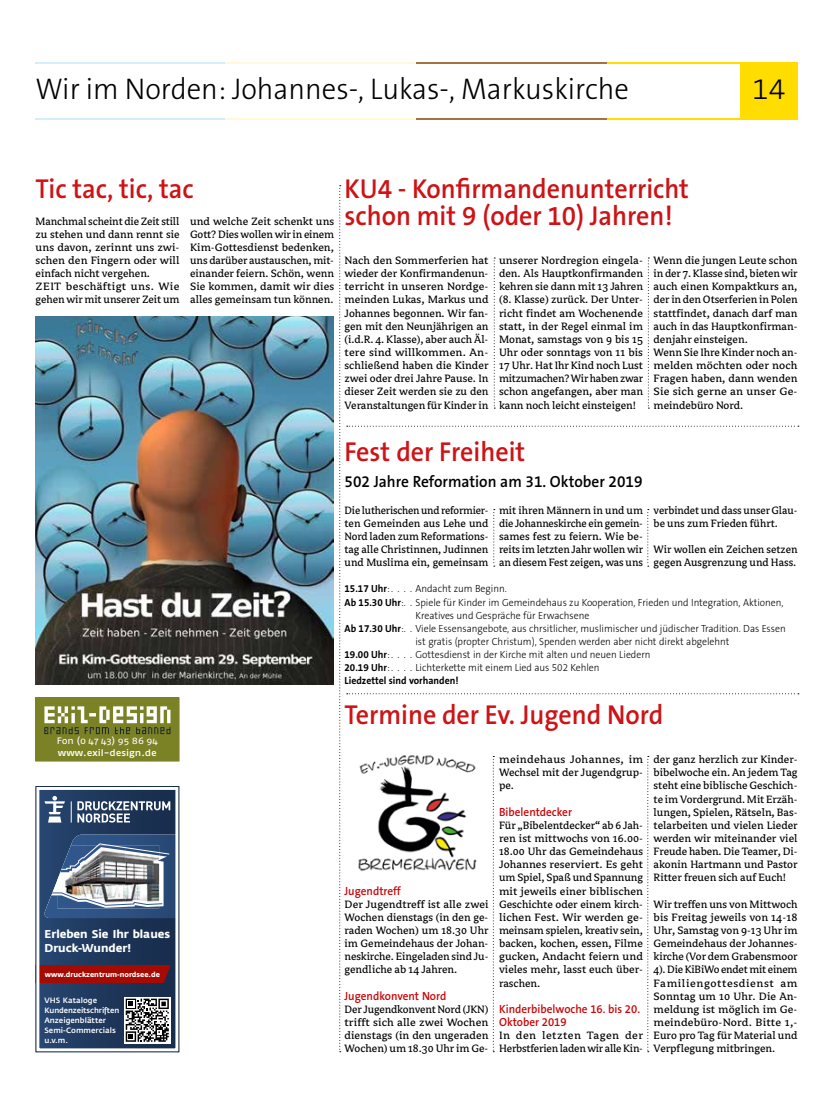
<style>
.page{position:relative;width:833px;height:1117px;background:#fff}
.page>*{position:absolute;margin:0;border:0;box-sizing:border-box;transform-origin:0 0}
.t1{font:300 30px "The Sans B3";color:#000;scale:.96 1}
.t2{font:300 30px "The Sans B3";color:#000}
.t3{font:600 27.5px/26.2px "The Sans B6";color:#cd1316;scale:.95 1}
.t4{font:600 16.25px "The Sans B6";color:#000;scale:.95 1}
.t5{font:11.88px/13.1px "Avance";color:#000;text-align:justify}
.t6{font:11.88px/13.1px "Avance";color:#000;text-align:justify;scale:.96 1}
.t7{font:11.88px/13.1px "Avance";color:#000;text-align:justify;scale:1.05 1}
.t8{font:600 11.88px/13.1px "The Sans B6";color:#c9070a;scale:.95 1}
.t9{font:700 11.25px/14px "Fedra Sans";color:#fff}
.t10{font:300 10.38px "The Sans B3";color:#000;scale:.95 1}
.t11{font:700 10.38px "The Sans B7";color:#000;scale:.95 1}
.t12{font:9.38px "Fago Ex Med";color:#fff}
.t13{font:9.38px "Fago Ex";color:#fff}
.t14{font:500 7.62px/10px "Fedra Sans";color:#fff}
.t15{font:700 7.12px "Fedra Sans";color:#fff}
.s1{font-family:"The Sans B3";font-weight:300}
.s2{font-family:"The Sans B7";font-weight:700}
</style>
<div class="page">
<svg style="left:648px;top:257px;width:1px;height:151px"></svg>
<svg style="left:494px;top:257px;width:1px;height:151px"></svg>
<svg style="left:493px;top:756px;width:1px;height:295px"></svg>
<svg style="left:339px;top:185px;width:2px;height:865px"></svg>
<svg style="left:493px;top:509px;width:2px;height:57px"></svg>
<svg style="left:647px;top:509px;width:2px;height:57px"></svg>
<svg style="left:647px;top:756px;width:2px;height:295px"></svg>
<svg style="left:347px;top:693px;width:452px;height:1px"></svg>
<svg style="left:347px;top:425px;width:452px;height:1px"></svg>
<img style="left:35px;top:316px;width:299px;height:368px">
<img style="left:358px;top:755px;width:119px;height:116px">
<div style="left:740px;top:62px;width:57px;height:57px;background:#fd0"></div>
<hr style="left:606px;top:62px;width:191px;height:2px;background:#fd0">
<hr style="left:35px;top:62px;width:190px;height:2px;background:#d4edfc">
<hr style="left:225px;top:62px;width:191px;height:2px;background:#fff8da">
<hr style="left:416px;top:62px;width:190px;height:2px;background:#a57242">
<hr style="left:606px;top:118px;width:191px;height:1px;background:#fd0">
<hr style="left:35px;top:118px;width:190px;height:1px;background:#d4edfc">
<hr style="left:225px;top:118px;width:191px;height:1px;background:#fff8da">
<hr style="left:416px;top:118px;width:190px;height:1px;background:#a57242">
<svg style="left:41px;top:791px;width:133px;height:255px;background:#223a5e"></svg>
<svg style="left:44px;top:795px;width:21px;height:27px"></svg>
<svg style="left:71px;top:801px;width:99px;height:21px"></svg>
<svg style="left:41px;top:964px;width:129px;height:18px;background:#9a0e09"></svg>
<svg style="left:124px;top:996px;width:46px;height:46px"></svg>
<svg style="left:126px;top:998px;width:43px;height:43px"></svg>
<svg style="left:43px;top:834px;width:131px;height:83px;background:#697b94"></svg>
<div style="left:36px;top:786px;width:143px;height:265px;border:4px solid #fff"></div>
<div style="left:36px;top:697px;width:143px;height:63px;background:#7b8125"></div>
<div style="left:35px;top:697px;width:144px;height:64px;border:1px solid #7b8125"></div>
<svg style="left:44px;top:706px;width:126px;height:28px"></svg>
<h1 class="t1" style="left:35px;top:74px;width:620px">Wir im Norden: Johannes-, Lukas-, Markuskirche</h1>
<h1 class="t2" style="left:752px;top:74px;width:35px">14</h1>
<h2 class="t3" style="left:36px;top:177px;width:168px">Tic tac, tic, tac</h2>
<h2 class="t3" style="left:344px;top:177px;width:364px">KU4 - Konfirmandenunterricht schon mit 9 (oder 10) Jahren!</h2>
<p class="t5" style="left:36px;top:215px;width:145px;text-align:left">Manchmal scheint die Zeit still zu stehen und dann rennt sie uns davon, zerinnt uns zwi&shy;schen den Fingern oder will einfach nicht vergehen.<br>ZEIT beschäftigt uns. Wie gehen wir mit unserer Zeit um</p>
<p class="t5" style="left:190px;top:215px;width:145px">und welche Zeit schenkt uns Gott? Dies wollen wir in einem Kim-Gottesdienst bedenken, uns darüber austauschen, mit&shy;einander feiern. Schön, wenn Sie kommen, damit wir dies alles gemeinsam tun können.</p>
<p class="t5" style="left:344px;top:254px;width:145px">Nach den Sommerferien hat wieder der Konfirmandenun&shy;terricht in unseren Nordge&shy;meinden Lukas, Markus und Johannes begonnen. Wir fan&shy;gen mit den Neunjährigen an (i.d.R. 4. Klasse), aber auch Äl&shy;tere sind willkommen. An&shy;schließend haben die Kinder zwei oder drei Jahre Pause. In dieser Zeit werden sie zu den Veranstaltungen für Kinder in</p>
<p class="t5" style="left:499px;top:254px;width:145px">unserer Nordregion eingela&shy;den. Als Hauptkonfirmanden kehren sie dann mit 13 Jahren (8. Klasse) zurück. Der Unter&shy;richt findet am Wochenende statt, in der Regel einmal im Monat, samstags von 9 bis 15<br>Uhr oder sonntags von 11 bis 17 Uhr. Hat Ihr Kind noch Lust mitzumachen? Wir haben zwar schon angefangen, aber man kann noch leicht einsteigen!</p>
<p class="t5" style="left:653px;top:254px;width:145px;text-align:left">Wenn die jungen Leute schon in der 7. Klasse sind, bieten wir auch einen Kompaktkurs an, der in den Otserferien in Polen stattfindet, danach darf man auch in das Hauptkonfirman&shy;denjahr einsteigen.<br>Wenn Sie Ihre Kinder noch an&shy;melden möchten oder noch<br>Fragen haben, dann wenden<br>Sie sich gerne an unser Ge&shy;meindebüro Nord.</p>
<h2 class="t3" style="left:344px;top:439px;width:192px">Fest der Freiheit</h2>
<h3 class="t4" style="left:344px;top:473px;width:315px">502 Jahre Reformation am 31. Oktober 2019</h3>
<p class="t6" style="left:344px;top:503px;width:151px">Die lutherischen und reformier&shy;ten Gemeinden aus Lehe und Nord laden zum Reformations&shy;tag alle Christinnen, Judinnen und Muslima ein, gemeinsam</p>
<p class="t5" style="left:499px;top:503px;width:145px">mit ihren Männern in und um die Johanneskirche ein gemein&shy;sames fest zu feiern. Wie be&shy;reits im letzten Jahr wollen wir an diesem Fest zeigen, was uns</p>
<p class="t5" style="left:653px;top:503px;width:145px">verbindet und dass unser Glau&shy;be uns zum Frieden führt.</p>
<p class="t5" style="left:653px;top:543px;width:145px">Wir wollen ein Zeichen setzen gegen Ausgrenzung und Hass.</p>
<p class="t11" style="left:344px;top:583px;width:49px">15.17 Uhr<span class="s1">:</span></p>
<p class="t10" style="left:415px;top:583px;width:98px">Andacht zum Beginn.</p>
<p class="t10" style="left:344px;top:596px;width:463px"><span class="s2">Ab 15.30 Uhr</span>: Spiele für Kinder im Gemeindehaus zu Kooperation, Frieden und Integration, Aktionen,</p>
<p class="t10" style="left:415px;top:609px;width:185px">Kreatives und Gespräche für Erwachsene</p>
<p class="t10" style="left:344px;top:623px;width:466px"><span class="s2">Ab 17.30 Uhr</span>: Viele Essensangebote, aus chrsitlicher, muslimischer und jüdischer Tradition. Das Essen</p>
<p class="t10" style="left:415px;top:636px;width:332px">ist gratis (propter Christum), Spenden werden aber nicht direkt abgelehnt</p>
<p class="t11" style="left:344px;top:649px;width:49px">19.00 Uhr<span class="s1">:</span></p>
<p class="t10" style="left:415px;top:649px;width:249px">Gottesdienst in der Kirche mit alten und neuen Liedern</p>
<p class="t11" style="left:344px;top:662px;width:49px">20.19 Uhr<span class="s1">:</span></p>
<p class="t10" style="left:415px;top:662px;width:195px">Lichterkette mit einem Lied aus 502 Kehlen</p>
<p class="t11" style="left:344px;top:675px;width:122px">Liedzettel sind vorhanden!</p>
<p class="t13" style="left:57px;top:735px;width:103px">Fon (0 47 43) 95 86 94</p>
<p class="t12" style="left:58px;top:746px;width:101px">www.exil-design.de</p>
<p class="t9" style="left:44px;top:926px;width:127px">Erleben Sie Ihr blaues<br>Druck-Wunder!</p>
<p class="t15" style="left:45px;top:969px;width:117px">www.druckzentrum-nordsee.de</p>
<p class="t14" style="left:44px;top:995px;width:76px">VHS Kataloge<br>Kundenzeitschriften<br>Anzeigenblätter<br>Semi-Commercials u.v.m.</p>
<h2 class="t3" style="left:344px;top:702px;width:337px">Termine der Ev. Jugend Nord</h2>
<p class="t8" style="left:344px;top:884px;width:61px">Jugendtreff</p>
<p class="t5" style="left:344px;top:897px;width:145px">Der Jugendtreff ist alle zwei Wochen dienstags (in den ge&shy;raden Wochen) um 18.30 Uhr im Gemeindehaus der Johan&shy;neskirche. Eingeladen sind Ju&shy;gendliche ab 14 Jahren.</p>
<p class="t8" style="left:344px;top:989px;width:109px">Jugendkonvent Nord</p>
<p class="t5" style="left:344px;top:1002px;width:145px">Der Jugendkonvent Nord (JKN) trifft sich alle zwei Wochen dienstags (in den ungeraden Wochen) um 18.30 Uhr im Ge-</p>
<p class="t7" style="left:499px;top:753px;width:139px">meindehaus Johannes, im Wechsel mit der Jugendgrup&shy;pe.</p>
<p class="t8" style="left:499px;top:805px;width:78px">Bibelentdecker</p>
<p class="t5" style="left:499px;top:818px;width:145px">Für „Bibelentdecker“ ab 6 Jah&shy;ren ist mittwochs von 16.00- 18.00 Uhr das Gemeindehaus Johannes reserviert. Es geht um Spiel, Spaß und Spannung mit jeweils einer biblischen Geschichte oder einem kirch&shy;lichen Fest. Wir werden ge&shy;meinsam spielen, kreativ sein, backen, kochen, essen, Filme gucken, Andacht feiern und vieles mehr, lasst euch über&shy;raschen.</p>
<p class="t8" style="left:499px;top:1002px;width:150px">Kinderbibelwoche 16. bis 20.<br>Oktober 2019</p>
<p class="t7" style="left:499px;top:1028px;width:139px">In den letzten Tagen der<br>Herbstferien laden wir alle Kin-</p>
<p class="t5" style="left:653px;top:753px;width:145px">der ganz herzlich zur Kinder&shy;bibelwoche ein. An jedem Tag steht eine biblische Geschich&shy;te im Vordergrund. Mit Erzäh&shy;lungen, Spielen, Rätseln, Bas&shy;telarbeiten und vielen Lieder werden wir miteinander viel Freude haben. Die Teamer, Di&shy;akonin Hartmann und Pastor Ritter freuen sich auf Euch!</p>
<p class="t5" style="left:653px;top:897px;width:145px">Wir treffen uns von Mittwoch bis Freitag jeweils von 14-18<br>Uhr, Samstag von 9-13 Uhr im Gemeindehaus der Johannes&shy;kirche (Vor dem Grabensmoor 4). Die KiBiWo endet mit einem Familiengottesdienst am Sonntag um 10 Uhr. Die An&shy;meldung ist möglich im Ge&shy;meindebüro-Nord. Bitte 1,- Euro pro Tag für Material und Verpflegung mitbringen.</p>
</div>
